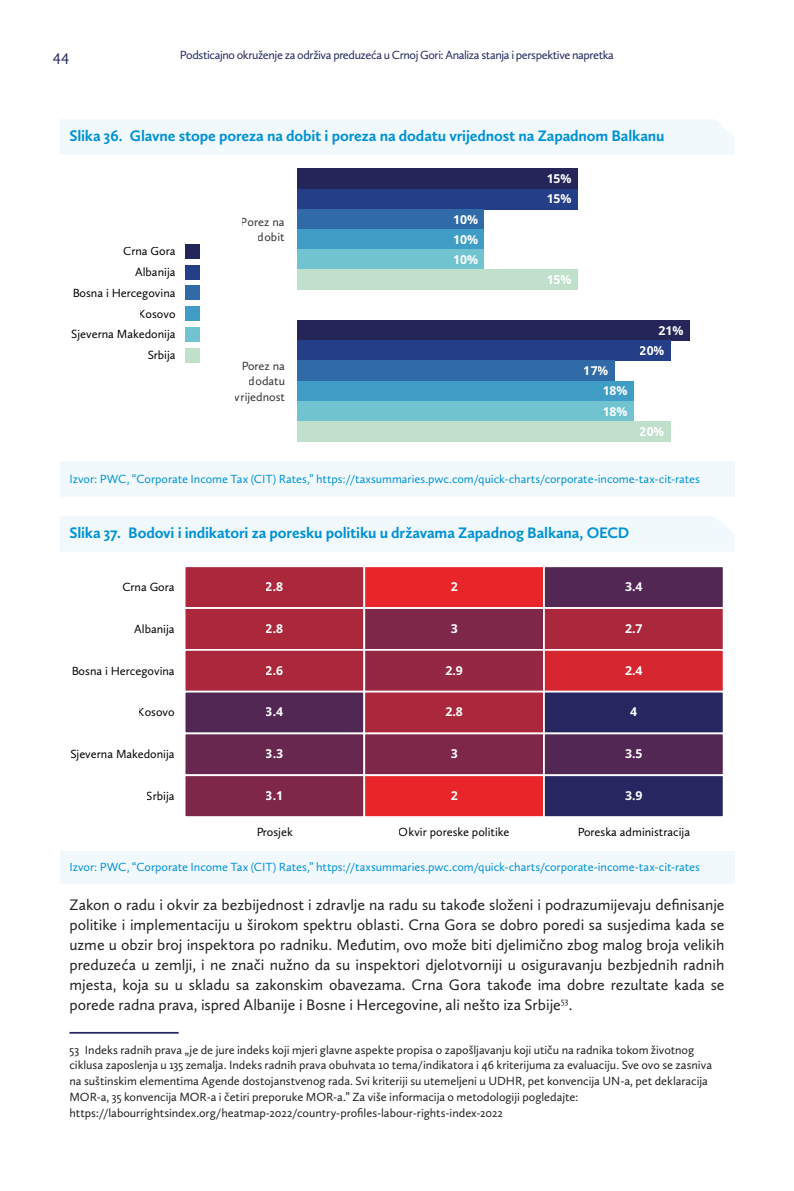
<style>
.page{position:relative;width:794px;height:1191px;background:#fff}
.page>*{position:absolute;margin:0;border:0;box-sizing:border-box;transform-origin:0 0}
.t1{font:15.75px/19.8px "Calluna Sans";letter-spacing:-.005em;color:#231f20;text-align:justify}
.t2{font:700 15.75px "Calluna Sans";letter-spacing:-.01em;color:#0091d5}
.t3{font:15.75px "Calluna Sans";color:#262760}
.Footnote{font:12.25px/15.8px "Calluna Sans";letter-spacing:-.005em;color:#231f20}
.Source{font:12.25px "Calluna Sans";color:#0091d5}
.t4{font:12.25px/20.8px "Calluna Sans";color:#000;text-align:right}
.t5{font:12.25px "Calluna Sans";letter-spacing:-.03em;color:#262760}
.t6{font:700 12.25px "Noto Sans";color:#fff}
.t7{font:12.25px/15.4px "Calluna Sans";color:#333;text-align:right}
</style>
<div class="page">
<div style="left:60px;top:119px;width:674px;height:35px;background:#f2f9fd"></div>
<div style="left:60px;top:461px;width:674px;height:36px;background:#f2f9fd"></div>
<div style="left:60px;top:516px;width:674px;height:35px;background:#f2f9fd"></div>
<div style="left:60px;top:851px;width:674px;height:32px;background:#f2f9fd"></div>
<hr style="left:69px;top:1032px;width:110px;height:1px;background:#262760">
<div style="left:297px;top:169px;width:281px;height:20px;background:#24265a"></div>
<div style="left:297px;top:189px;width:281px;height:20px;background:#243e88"></div>
<div style="left:297px;top:209px;width:187px;height:20px;background:#316ba7"></div>
<div style="left:297px;top:229px;width:187px;height:21px;background:#409dc5"></div>
<div style="left:297px;top:250px;width:187px;height:20px;background:#71c3d0"></div>
<div style="left:297px;top:270px;width:281px;height:20px;background:#c0e0cc"></div>
<div style="left:297px;top:320px;width:393px;height:20px;background:#24265a"></div>
<div style="left:297px;top:340px;width:374px;height:21px;background:#243e88"></div>
<div style="left:297px;top:361px;width:318px;height:20px;background:#316ba7"></div>
<div style="left:297px;top:381px;width:337px;height:20px;background:#409dc5"></div>
<div style="left:297px;top:401px;width:337px;height:20px;background:#71c3d0"></div>
<div style="left:297px;top:421px;width:374px;height:20px;background:#c0e0cc"></div>
<hr style="left:297px;top:441px;width:393px;height:1px;background:#000">
<hr style="left:297px;top:169px;width:1px;height:272px;background:#333">
<hr style="left:69px;top:248px;width:1px;height:193px;background:#333">
<hr style="left:69px;top:441px;width:139px;height:1px;background:#333">
<div style="left:185px;top:244px;width:15px;height:15px;background:#24265a"></div>
<div style="left:185px;top:265px;width:15px;height:15px;background:#243e88"></div>
<div style="left:185px;top:285px;width:15px;height:15px;background:#316ba7"></div>
<div style="left:185px;top:306px;width:15px;height:15px;background:#409dc5"></div>
<div style="left:185px;top:327px;width:15px;height:15px;background:#71c3d0"></div>
<div style="left:185px;top:348px;width:15px;height:15px;background:#c0e0cc"></div>
<svg style="left:185px;top:567px;width:538px;height:250px;background:#8f314d"></svg>
<hr style="left:184px;top:566px;width:1px;height:251px;background:#333">
<p class="t3" style="left:53px;top:47px;width:18px">44</p>
<p class="t5" style="left:180px;top:47px;width:435px">Podsticajno okruženje za održiva preduzeća u Crnoj Gori: Analiza stanja i perspektive napretka</p>
<p class="t2" style="left:69px;top:126px;width:596px">Slika 36. Glavne stope poreza na dobit i poreza na dodatu vrijednost na Zapadnom Balkanu</p>
<p class="t6" style="left:546px;top:172px;width:27px">15%</p>
<p class="t4" style="left:71px;top:241px;width:106px">Crna Gora<br>Albanija<br>Bosna i Hercegovina<br>Kosovo<br>Sjeverna Makedonija<br>Srbija</p>
<p class="t7" style="left:241px;top:214px;width:45px">Porez na dobit</p>
<p class="t7" style="left:235px;top:358px;width:52px">Porez na dodatu vrijednost</p>
<p class="t6" style="left:453px;top:212px;width:27px">10%</p>
<p class="t6" style="left:453px;top:232px;width:27px">10%</p>
<p class="t6" style="left:453px;top:253px;width:27px">10%</p>
<p class="t6" style="left:546px;top:192px;width:27px">15%</p>
<p class="t6" style="left:546px;top:273px;width:27px">15%</p>
<p class="t6" style="left:584px;top:364px;width:27px">17%</p>
<p class="t6" style="left:602px;top:384px;width:27px">18%</p>
<p class="t6" style="left:602px;top:404px;width:27px">18%</p>
<p class="t6" style="left:658px;top:323px;width:27px">21%</p>
<p class="t6" style="left:640px;top:344px;width:27px">20%</p>
<p class="t6" style="left:640px;top:424px;width:27px">20%</p>
<p class="Source" style="left:69px;top:472px;width:632px">Izvor: PWC, “Corporate Income Tax (CIT) Rates,” https://taxsummaries.pwc.com/quick-charts/corporate-income-tax-cit-rates</p>
<p class="t2" style="left:69px;top:523px;width:561px">Slika 37. Bodovi i indikatori za poresku politiku u državama Zapadnog Balkana, OECD</p>
<p class="t4" style="left:122px;top:576px;width:54px">Crna Gora</p>
<p class="t4" style="left:134px;top:618px;width:42px">Albanija</p>
<p class="t4" style="left:71px;top:660px;width:105px">Bosna i Hercegovina</p>
<p class="t4" style="left:138px;top:702px;width:38px">Kosovo</p>
<p class="t4" style="left:70px;top:743px;width:106px">Sjeverna Makedonija</p>
<p class="t4" style="left:147px;top:785px;width:30px">Srbija</p>
<p class="t6" style="left:266px;top:579px;width:19px">2.8</p>
<p class="t6" style="left:266px;top:621px;width:19px">2.8</p>
<p class="t6" style="left:266px;top:663px;width:19px">2.6</p>
<p class="t6" style="left:266px;top:705px;width:19px">3.4</p>
<p class="t6" style="left:266px;top:747px;width:19px">3.3</p>
<p class="t6" style="left:266px;top:788px;width:19px">3.1</p>
<p class="t6" style="left:450px;top:579px;width:9px">2</p>
<p class="t6" style="left:450px;top:621px;width:9px">3</p>
<p class="t6" style="left:445px;top:663px;width:19px">2.9</p>
<p class="t6" style="left:445px;top:705px;width:19px">2.8</p>
<p class="t6" style="left:450px;top:747px;width:9px">3</p>
<p class="t6" style="left:450px;top:788px;width:9px">2</p>
<p class="t6" style="left:625px;top:579px;width:19px">3.4</p>
<p class="t6" style="left:625px;top:621px;width:19px">2.7</p>
<p class="t6" style="left:625px;top:663px;width:19px">2.4</p>
<p class="t6" style="left:630px;top:705px;width:9px">4</p>
<p class="t6" style="left:625px;top:747px;width:19px">3.5</p>
<p class="t6" style="left:625px;top:788px;width:19px">3.9</p>
<p class="t4" style="left:256px;top:821px;width:38px">Prosjek</p>
<p class="t4" style="left:399px;top:821px;width:112px">Okvir poreske politike</p>
<p class="t4" style="left:577px;top:821px;width:114px">Poreska administracija</p>
<p class="Source" style="left:69px;top:859px;width:632px">Izvor: PWC, “Corporate Income Tax (CIT) Rates,” https://taxsummaries.pwc.com/quick-charts/corporate-income-tax-cit-rates</p>
<p class="t1" style="left:69px;top:895px;width:656px">Zakon o radu i okvir za bezbijednost i zdravlje na radu su takođe složeni i podrazumijevaju definisanje politike i implementaciju u širokom spektru oblasti. Crna Gora se dobro poredi sa susjedima kada se uzme u obzir broj inspektora po radniku. Međutim, ovo može biti djelimično zbog malog broja velikih preduzeća u zemlji, i ne znači nužno da su inspektori djelotvorniji u osiguravanju bezbjednih radnih mjesta, koja su u skladu sa zakonskim obavezama. Crna Gora takođe ima dobre rezultate kada se porede radna prava, ispred Albanije i Bosne i Hercegovine, ali nešto iza Srbije<sup>53</sup>.</p>
<p class="Footnote" style="left:69px;top:1041px;width:644px">53 Indeks radnih prava „je de jure indeks koji mjeri glavne aspekte propisa o zapošljavanju koji utiču na radnika tokom životnog ciklusa zaposlenja u 135 zemalja. Indeks radnih prava obuhvata 10 tema/indikatora i 46 kriterijuma za evaluaciju. Sve ovo se zasniva na suštinskim elementima Agende dostojanstvenog rada. Svi kriteriji su utemeljeni u UDHR, pet konvencija UN-a, pet deklaracija MOR-a, 35 konvencija MOR-a i četiri preporuke MOR-a.” Za više informacija o metodologiji pogledajte: https://labourrightsindex.org/heatmap-2022/country-profiles-labour-rights-index-2022</p>
</div>
